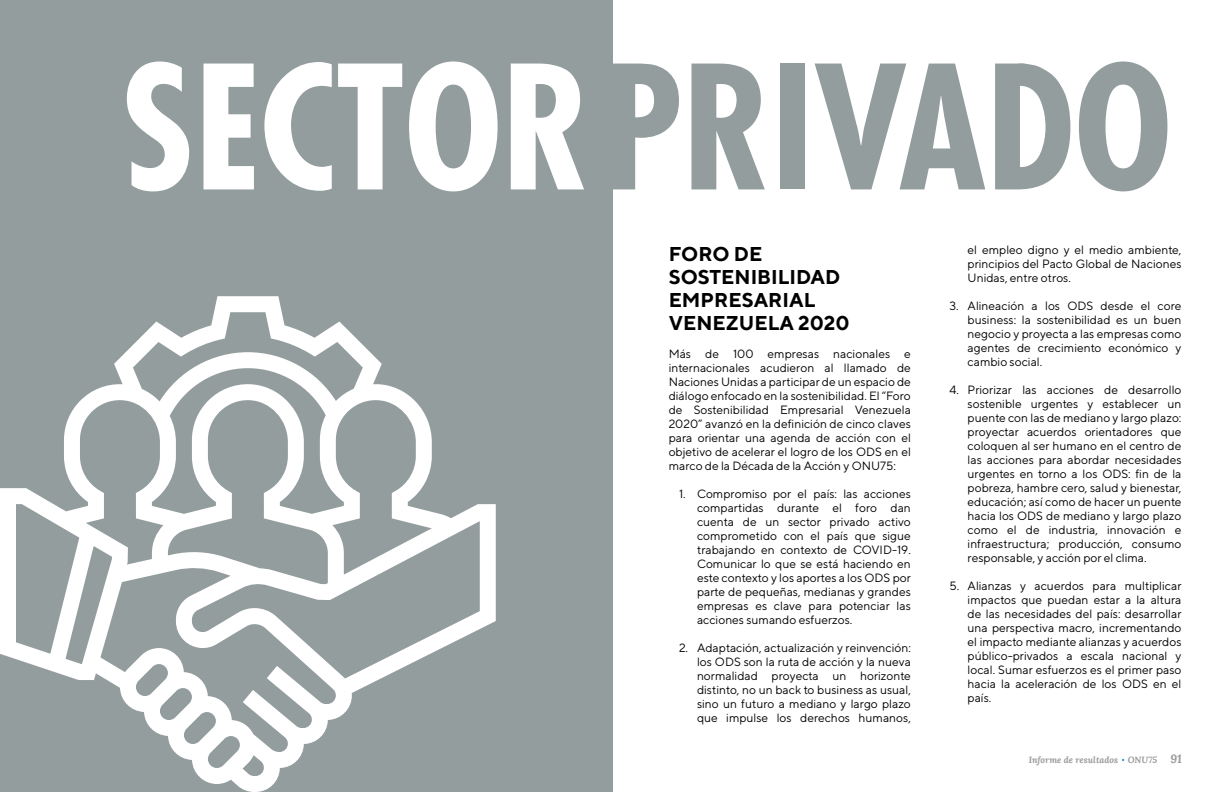
<style>
.page{position:relative;width:1224px;height:792px;background:#fff}
.page>*{position:absolute;margin:0;border:0;box-sizing:border-box;transform-origin:0 0}
.t1{font:700 condensed 167px "Futura LT";color:#939d9e}
.t2{font:700 20px/23px "TT Norms";color:#000}
.t3{font:12px/14px "TT Norms";color:#000;text-align:justify}
.t4{font:italic 700 9px "Lora";color:#9d9d9c}
.s1{color:#fff}
.s2{font-size:12px}
</style>
<div class="page">
<div style="left:0;top:0;width:612px;height:792px;background:#939d9e"></div>
<svg style="left:0;top:296px;width:496px;height:496px"></svg>
<h1 class="t1" style="left:121px;top:24px;width:1052px"><span class="s1">SECTOR</span>PRIVADO</h1>
<h2 class="t2" style="left:669px;top:242px;width:183px">FORO DE<br>SOSTENIBILIDAD<br>EMPRESARIAL<br>VENEZUELA 2020</h2>
<p class="t3" style="left:669px;top:347px;width:244px">Más de 100 empresas nacionales e internacionales acudieron al llamado de Naciones Unidas a participar de un espacio de diálogo enfocado en la sostenibilidad. El “Foro de Sostenibilidad Empresarial Venezuela 2020” avanzó en la definición de cinco claves para orientar una agenda de acción con el objetivo de acelerar el logro de los ODS en el marco de la Década de la Acción y ONU75:</p>
<p class="t3" style="left:697px;top:487px;width:215px;text-indent:-18px">1. Compromiso por el país: las acciones compartidas durante el foro dan cuenta de un sector privado activo comprometido con el país que sigue trabajando en contexto de COVID-19.<br>Comunicar lo que se está haciendo en este contexto y los aportes a los ODS por parte de pequeñas, medianas y grandes empresas es clave para potenciar las acciones sumando esfuerzos.</p>
<p class="t3" style="left:697px;top:641px;width:215px;text-indent:-18px">2. Adaptación, actualización y reinvención: los ODS son la ruta de acción y la nueva normalidad proyecta un horizonte distinto, no un back to business as usual, sino un futuro a mediano y largo plazo que impulse los derechos humanos,</p>
<p class="t3" style="left:968px;top:242px;width:215px">el empleo digno y el medio ambiente, principios del Pacto Global de Naciones Unidas, entre otros.</p>
<p class="t3" style="left:968px;top:298px;width:215px;text-indent:-18px">3. Alineación a los ODS desde el core business: la sostenibilidad es un buen negocio y proyecta a las empresas como agentes de crecimiento económico y cambio social.</p>
<p class="t3" style="left:968px;top:382px;width:215px;text-indent:-18px">4. Priorizar las acciones de desarrollo sostenible urgentes y establecer un puente con las de mediano y largo plazo: proyectar acuerdos orientadores que coloquen al ser humano en el centro de las acciones para abordar necesidades urgentes en torno a los ODS: fin de la pobreza, hambre cero, salud y bienestar, educación; así como de hacer un puente hacia los ODS de mediano y largo plazo como el de industria, innovación e infraestructura; producción, consumo responsable, y acción por el clima.</p>
<p class="t3" style="left:968px;top:578px;width:215px;text-indent:-18px">5. Alianzas y acuerdos para multiplicar impactos que puedan estar a la altura de las necesidades del país: desarrollar una perspectiva macro, incrementando el impacto mediante alianzas y acuerdos público-privados a escala nacional y local. Sumar esfuerzos es el primer paso hacia la aceleración de los ODS en el país.</p>
<p class="t4" style="left:1029px;top:753px;width:155px">Informe de resultados ONU75 <span class="s2">91</span></p>
</div>
